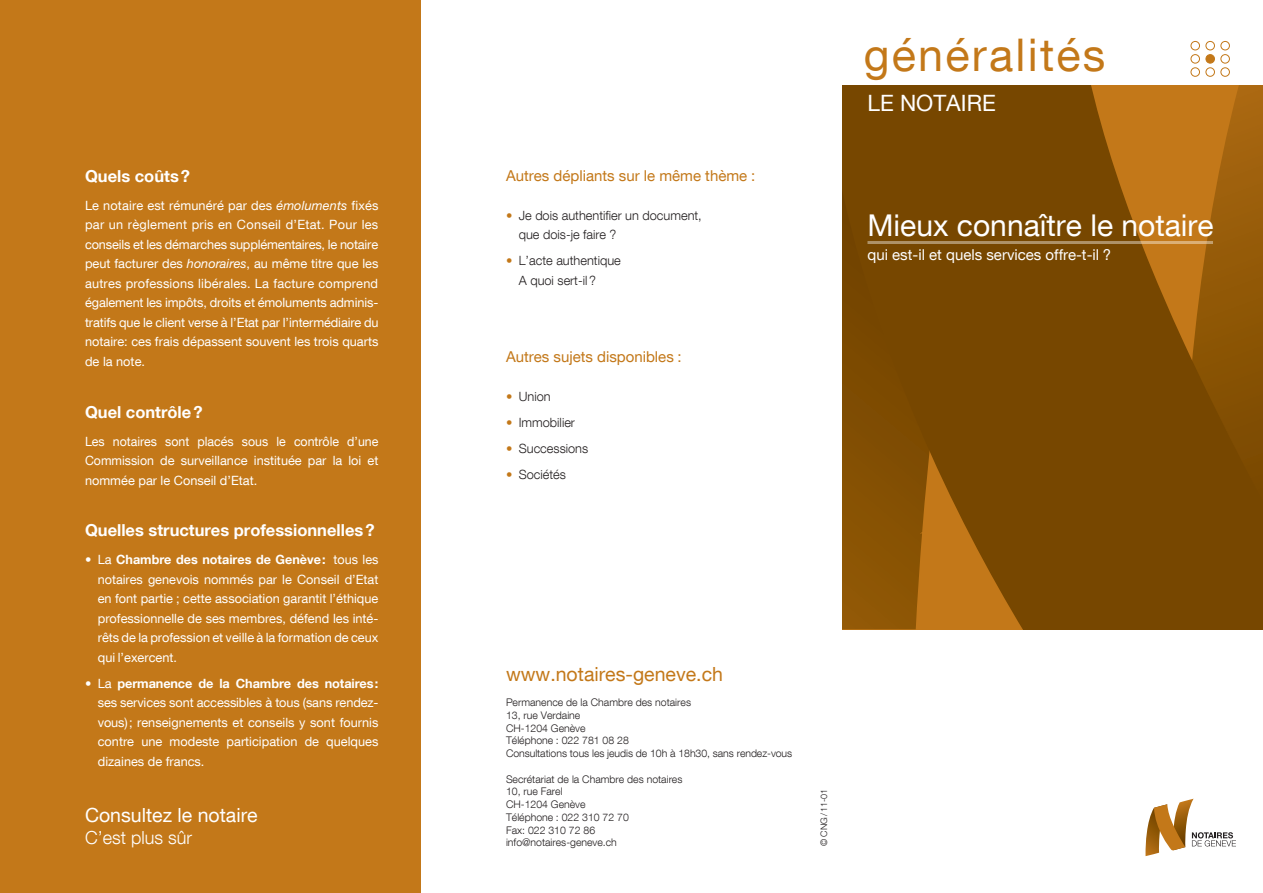
<style>
.page{position:relative;width:1263px;height:893px;background:#fff}
.page>*{position:absolute;margin:0;border:0;box-sizing:border-box;transform-origin:0 0}
.t1{font:45px "Helvetica Neue LT Com";letter-spacing:.05em;color:#c37819}
.t2{font:30px "Helvetica Neue LT Com";color:#fff}
.t3{font:22.5px "Helvetica Neue LT Com";color:#fff}
.t4{font:19.5px "Helvetica Neue LT Com";color:#c37819}
.t5{font:19.5px "Helvetica Neue LT Com";color:#fff}
.t6{font:300 18px "Helvetica Neue LT Com";color:#fff}
.t7{font:700 16.5px "Helvetica Neue LT Com";color:#fff}
.t8{font:15px "Helvetica Neue LT Com";color:#c37819}
.t9{font:15px "Helvetica Neue LT Com";color:#fff}
.t10{font:12.75px/19.5px "Helvetica Neue LT Com";color:#fff;text-align:justify}
.t11{font:300 12.75px/19.5px "Helvetica Neue LT Com";color:#231f20}
.t12{font:300 10.5px/12.8px "Helvetica Neue LT Com";color:#231f20}
.t13{font:300 9px "Helvetica Neue LT Com";color:#231f20}
.s1{font-family:"Helvetica Neue";font-style:italic}
.s2{font-weight:300}
.s3{font-weight:700}
.s4{font-weight:400;color:#c37819}
</style>
<div class="page">
<svg style="left:842px;top:85px;width:421px;height:544px;background:#844f04"></svg>
<hr style="left:867px;top:241px;width:346px;height:3px;background:#fff">
<div style="left:0;top:0;width:421px;height:893px;background:#c37819"></div>
<div style="left:1191px;top:41px;width:9px;height:9px;border:1px solid #c37819;border-radius:50%"></div>
<div style="left:1206px;top:41px;width:9px;height:9px;border:1px solid #c37819;border-radius:50%"></div>
<div style="left:1221px;top:41px;width:9px;height:9px;border:1px solid #c37819;border-radius:50%"></div>
<div style="left:1191px;top:54px;width:9px;height:9px;border:1px solid #c37819;border-radius:50%"></div>
<div style="left:1206px;top:55px;width:8px;height:8px;background:#c37819;border-radius:50%"></div>
<div style="left:1206px;top:54px;width:9px;height:9px;border:1px solid #c37819;border-radius:50%"></div>
<div style="left:1221px;top:54px;width:9px;height:9px;border:1px solid #c37819;border-radius:50%"></div>
<div style="left:1191px;top:68px;width:9px;height:9px;border:1px solid #c37819;border-radius:50%"></div>
<div style="left:1206px;top:68px;width:9px;height:9px;border:1px solid #c37819;border-radius:50%"></div>
<div style="left:1221px;top:68px;width:9px;height:9px;border:1px solid #c37819;border-radius:50%"></div>
<svg style="left:1145px;top:799px;width:91px;height:57px"></svg>
<p class="t7" style="left:85px;top:166px;width:107px">Quels coûts?</p>
<p class="t10" style="left:85px;top:195px;width:295px">Le notaire est rémunéré par des <span class="s1">émoluments</span> fixés par un règlement pris en Conseil d’Etat. Pour les conseils et les démarches supplémentaires, le notaire peut facturer des <span class="s1">honoraires</span>, au même titre que les autres professions libérales. La facture comprend également les impôts, droits et émoluments adminis&shy;tratifs que le client verse à l’Etat par l’intermédiaire du notaire: ces frais dépassent souvent les trois quarts de la note.</p>
<p class="t7" style="left:85px;top:401px;width:119px">Quel contrôle?</p>
<p class="t10" style="left:85px;top:431px;width:295px">Les notaires sont placés sous le contrôle d’une Commission de surveillance instituée par la loi et nommée par le Conseil d’Etat.</p>
<p class="t7" style="left:85px;top:520px;width:291px">Quelles structures professionnelles?</p>
<p class="t10" style="left:98px;top:550px;width:282px;text-indent:-13px"><span class="s2">•</span> La <span class="s3">Chambre des notaires de Genève:</span> tous les notaires genevois nommés par le Conseil d’Etat en font partie ; cette association garantit l’éthique professionnelle de ses membres, défend les inté&shy;rêts de la profession et veille à la formation de ceux qui l’exercent.</p>
<p class="t10" style="left:98px;top:673px;width:282px;text-indent:-13px"><span class="s2">•</span> La <span class="s3">permanence de la Chambre des notaires: </span>ses services sont accessibles à tous (sans rendez&shy;vous); renseignements et conseils y sont fournis contre une modeste participation de quelques dizaines de francs.</p>
<h3 class="t5" style="left:85px;top:803px;width:174px">Consultez le notaire</h3>
<h3 class="t6" style="left:85px;top:827px;width:108px">C’est plus sûr</h3>
<p class="t8" style="left:506px;top:166px;width:251px">Autres dépliants sur le même thème :</p>
<p class="t11" style="left:519px;top:205px;width:185px;text-indent:-13px"><span class="s4">•</span> Je dois authentifier un document, que dois-je faire ?</p>
<p class="t11" style="left:519px;top:251px;width:104px;text-indent:-13px"><span class="s4">•</span> L’acte authentique<br>A quoi sert-il?</p>
<p class="t8" style="left:506px;top:348px;width:177px">Autres sujets disponibles :</p>
<p class="t11" style="left:506px;top:387px;width:46px"><span class="s4">•</span> Union</p>
<p class="t11" style="left:506px;top:413px;width:70px"><span class="s4">•</span> Immobilier</p>
<p class="t11" style="left:506px;top:439px;width:84px"><span class="s4">•</span> Successions</p>
<p class="t11" style="left:506px;top:464px;width:61px"><span class="s4">•</span> Sociétés</p>
<h1 class="t1" style="left:864px;top:27px;width:243px">généralités</h1>
<h3 class="t3" style="left:867px;top:89px;width:130px">LE NOTAIRE</h3>
<h2 class="t2" style="left:867px;top:207px;width:348px">Mieux connaître le notaire</h2>
<p class="t9" style="left:867px;top:246px;width:245px">qui est-il et quels services offre-t-il ?</p>
<h3 class="t4" style="left:506px;top:662px;width:218px">www.notaires-geneve.ch</h3>
<p class="t12" style="left:506px;top:696px;width:288px">Permanence de la Chambre des notaires<br>13, rue Verdaine<br>CH-1204 Genève<br>Téléphone : 022 781 08 28<br>Consultations tous les jeudis de 10h à 18h30, sans rendez-vous</p>
<p class="t12" style="left:506px;top:772px;width:178px">Secrétariat de la Chambre des notaires<br>10, rue Farel<br>CH-1204 Genève<br>Téléphone : 022 310 72 70<br>Fax: 022 310 72 86 info@notaires-geneve.ch</p>
<p class="t13" style="left:818px;top:846px;width:59px;rotate:-90deg">© CNG/11-01</p>
</div>
